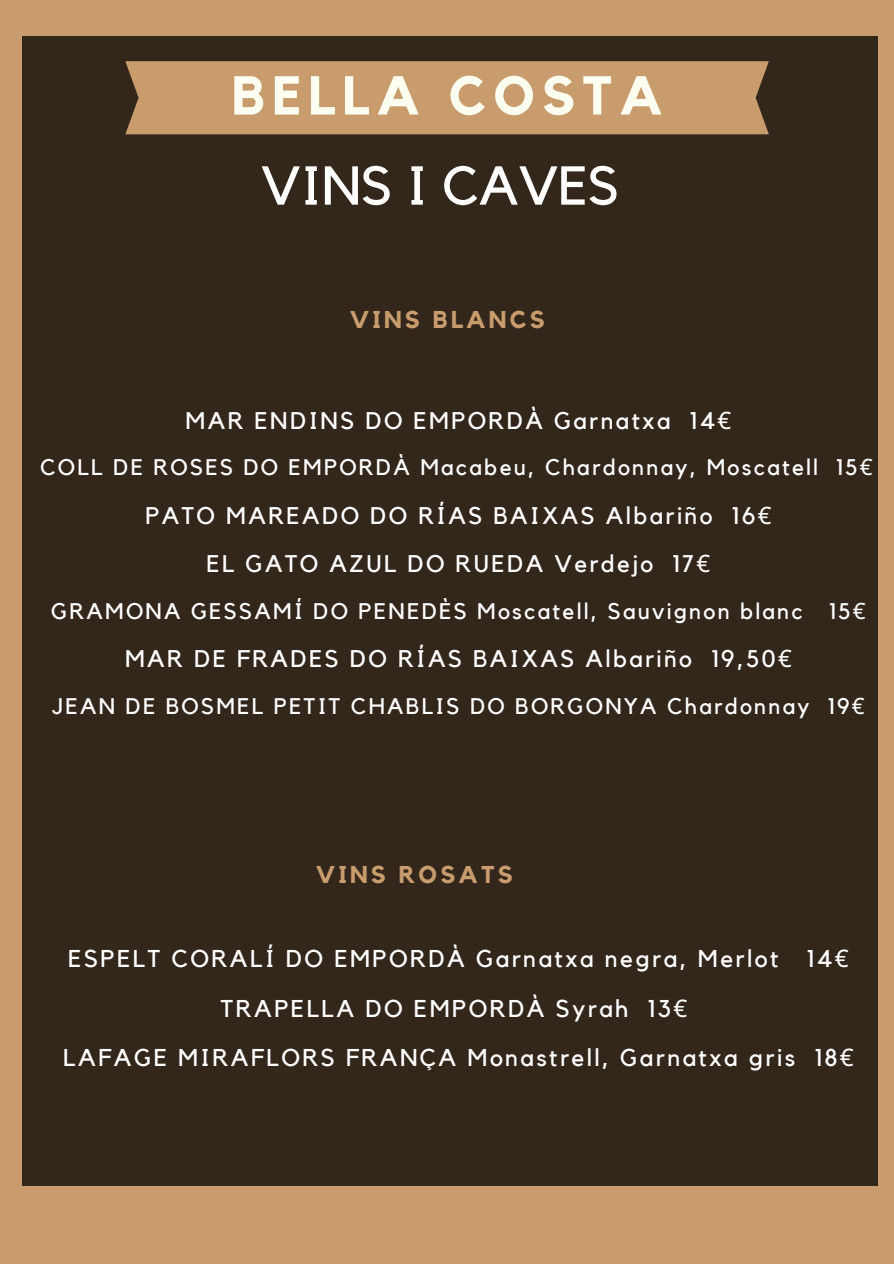
<style>
.page{position:relative;width:894px;height:1264px;background:#fff}
.page>*{position:absolute;margin:0;border:0;box-sizing:border-box;transform-origin:0 0}
.t1{font:700 54px "Kollektif";letter-spacing:.13em;color:#fdfff1}
.t2{font:54px "Kollektif";color:#fff}
.t3{font:24.3px/49.3px "Kollektif";letter-spacing:.1em;color:#fff;text-align:center}
.t4{font:700 24.3px "Kollektif";letter-spacing:.13em;color:#c99c6d}
.t5{font:24px/48.6px "Kollektif";letter-spacing:.1em;color:#fff;text-align:center}
.t6{font:22.5px "Kollektif";letter-spacing:.1em;color:#fff}
.s1{font-family:"Noto Sans"}
</style>
<div class="page">
<div style="left:0;top:0;width:893px;height:1263px;background:#c99c6d"></div>
<div style="left:23px;top:37px;width:854px;height:1148px;background:#33271b"></div>
<div style="left:125px;top:61px;width:643px;height:73px;background:#c99c6d"></div>
<svg style="left:734px;top:93px;width:10px;height:10px"></svg>
<svg style="left:151px;top:93px;width:9px;height:10px"></svg>
<h1 class="t1" style="left:232px;top:71px;width:432px">BELLA COSTA</h1>
<h1 class="t2" style="left:261px;top:161px;width:359px">VINS I CAVES</h1>
<p class="t4" style="left:349px;top:308px;width:196px">VINS BLANCS</p>
<p class="t5" style="left:185px;top:397px;width:547px">MAR ENDINS DO EMPORDÀ Garnatxa 14<span class="s1">€</span></p>
<p class="t6" style="left:40px;top:457px;width:833px">COLL DE ROSES DO EMPORDÀ Macabeu, Chardonnay, Moscatell 15<span class="s1">€</span></p>
<p class="t5" style="left:145px;top:492px;width:627px">PATO MAREADO DO RÍAS BAIXAS Albariño 16<span class="s1">€<br></span>EL GATO AZUL DO RUEDA Verdejo 17<span class="s1">€</span></p>
<p class="t6" style="left:51px;top:600px;width:815px">GRAMONA GESSAMÍ DO PENEDÈS Moscatell, Sauvignon blanc 15<span class="s1">€</span></p>
<p class="t5" style="left:125px;top:635px;width:668px">MAR DE FRADES DO RÍAS BAIXAS Albariño 19,50<span class="s1">€</span></p>
<p class="t6" style="left:52px;top:695px;width:813px">JEAN DE BOSMEL PETIT CHABLIS DO BORGONYA Chardonnay 19<span class="s1">€</span></p>
<p class="t4" style="left:315px;top:863px;width:198px">VINS ROSATS</p>
<p class="t3" style="left:63px;top:935px;width:791px">ESPELT CORALÍ DO EMPORDÀ Garnatxa negra, Merlot 14<span class="s1">€<br></span>TRAPELLA DO EMPORDÀ Syrah 13<span class="s1">€<br></span>LAFAGE MIRAFLORS FRANÇA Monastrell, Garnatxa gris 18<span class="s1">€</span></p>
</div>
